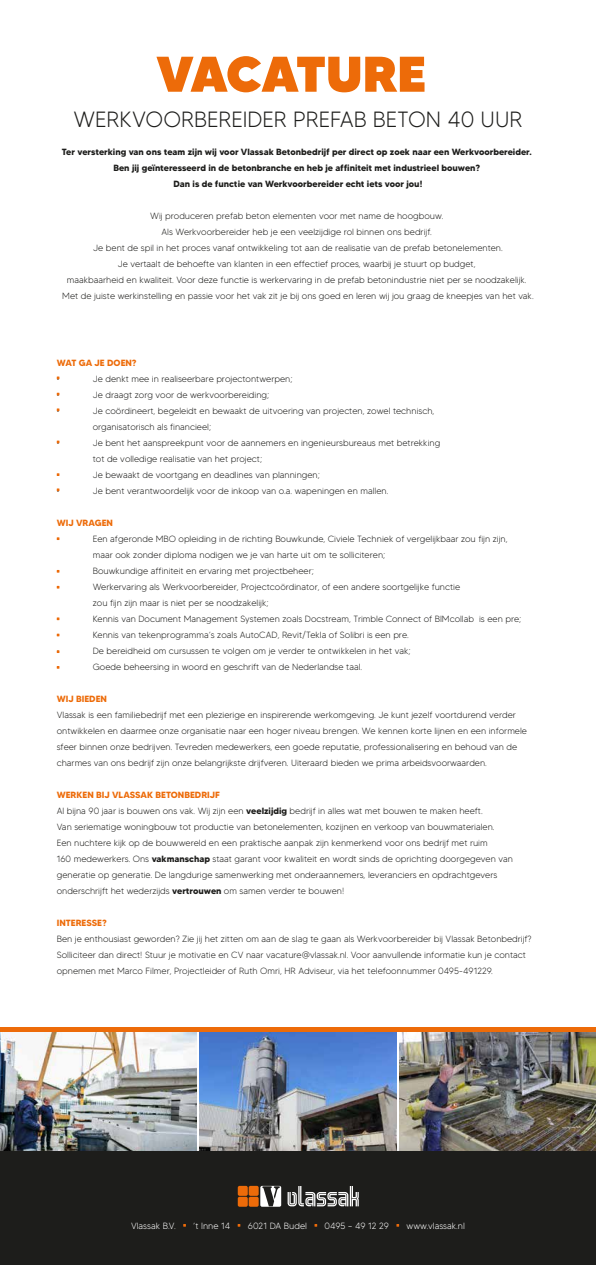
<style>
.page{position:relative;width:596px;height:1265px;background:#fff}
.page>*{position:absolute;margin:0;border:0;box-sizing:border-box;transform-origin:0 0}
.t1{font:900 50px "MADETOMMY";color:#ed6b09}
.t2{font:300 22px "MADETOMMY";color:#1d1d1b}
.t3{font:300 9px/16px "MADETOMMY";color:#1d1d1b}
.t4{font:700 9px/16px "MADETOMMY";color:#1d1d1b;text-align:center}
.t5{font:300 9px "MADETOMMY";color:#fff}
.t6{font:700 9px "MADETOMMY";color:#ed6b09}
.s1{font-weight:700;color:#ed6b09}
.s2{font-weight:700}
</style>
<div class="page">
<img style="left:0;top:1031px;width:197px;height:103px">
<img style="left:399px;top:1031px;width:196px;height:103px">
<img style="left:200px;top:1031px;width:196px;height:103px">
<img style="left:0;top:1134px;width:595px;height:17px">
<div style="left:0;top:1151px;width:595px;height:113px;background:#1d1d1b"></div>
<div style="left:260px;top:1185px;width:21px;height:21px;background:#fff;border-radius:2px"></div>
<div style="left:237px;top:1196px;width:10px;height:10px;background:#ed6b09;border-radius:2px"></div>
<div style="left:248px;top:1196px;width:10px;height:10px;background:#ed6b09;border-radius:2px"></div>
<div style="left:237px;top:1185px;width:10px;height:10px;background:#ed6b09;border-radius:2px"></div>
<div style="left:248px;top:1185px;width:10px;height:10px;background:#ed6b09;border-radius:2px"></div>
<svg style="left:287px;top:1186px;width:71px;height:20px"></svg>
<svg style="left:262px;top:1186px;width:18px;height:20px"></svg>
<hr style="left:0;top:1027px;width:595px;height:4px;background:#ed6b09">
<h1 class="t1" style="left:156px;top:42px;width:271px">VACATURE</h1>
<h2 class="t2" style="left:73px;top:106px;width:450px">WERKVOORBEREIDER PREFAB BETON 40 UUR</h2>
<p class="t4" style="left:62px;top:143px;width:471px">Ter versterking van ons team zijn wij voor Vlassak Betonbedrijf per direct op zoek naar een Werkvoorbereider.<br>Ben jij geïnteresseerd in de betonbranche en heb je affiniteit met industrieel bouwen?<br>Dan is de functie van Werkvoorbereider echt iets voor jou!</p>
<p class="t3" style="left:62px;top:207px;width:472px;text-align:center">Wij produceren prefab beton elementen voor met name de hoogbouw.<br>Als Werkvoorbereider heb je een veelzijdige rol binnen ons bedrijf.<br>Je bent de spil in het proces vanaf ontwikkeling tot aan de realisatie van de prefab betonelementen.<br>Je vertaalt de behoefte van klanten in een effectief proces, waarbij je stuurt op budget,<br>maakbaarheid en kwaliteit. Voor deze functie is werkervaring in de prefab betonindustrie niet per se noodzakelijk.<br>Met de juiste werkinstelling en passie voor het vak zit je bij ons goed en leren wij jou graag de kneepjes van het vak.</p>
<p class="t6" style="left:57px;top:357px;width:81px">WAT GA JE DOEN?</p>
<p class="t3" style="left:57px;top:370px;width:4px">•</p>
<p class="t3" style="left:93px;top:370px;width:201px">Je denkt mee in realiseerbare projectontwerpen;</p>
<p class="t3" style="left:57px;top:386px;width:4px">•</p>
<p class="t3" style="left:93px;top:386px;width:178px">Je draagt zorg voor de werkvoorbereiding;</p>
<p class="t3" style="left:57px;top:402px;width:4px">•</p>
<p class="t3" style="left:93px;top:402px;width:343px">Je coördineert, begeleidt en bewaakt de uitvoering van projecten, zowel technisch, organisatorisch als financieel;</p>
<p class="t3" style="left:57px;top:434px;width:4px">•</p>
<p class="t3" style="left:93px;top:434px;width:349px">Je bent het aanspreekpunt voor de aannemers en ingenieursbureaus met betrekking tot de volledige realisatie van het project;<br>Je bewaakt de voortgang en deadlines van planningen;</p>
<p class="t3" style="left:57px;top:482px;width:4px">•</p>
<p class="t3" style="left:93px;top:482px;width:297px">Je bent verantwoordelijk voor de inkoop van o.a. wapeningen en mallen.</p>
<p class="t6" style="left:57px;top:517px;width:58px">WIJ VRAGEN</p>
<p class="t3" style="left:93px;top:530px;width:430px">Een afgeronde MBO opleiding in de richting Bouwkunde, Civiele Techniek of vergelijkbaar zou fijn zijn, maar ook zonder diploma nodigen we je van harte uit om te solliciteren;<br>Bouwkundige affiniteit en ervaring met projectbeheer;<br>Werkervaring als Werkvoorbereider, Projectcoördinator, of een andere soortgelijke functie<br>zou fijn zijn maar is niet per se noodzakelijk;<br>Kennis van Document Management Systemen zoals Docstream, Trimble Connect of BIMcollab is een pre; Kennis van tekenprogramma’s zoals AutoCAD, Revit/Tekla of Solibri is een pre.</p>
<p class="t3" style="left:57px;top:642px;width:4px">•</p>
<p class="t3" style="left:93px;top:642px;width:319px">De bereidheid om cursussen te volgen om je verder te ontwikkelen in het vak;<br>Goede beheersing in woord en geschrift van de Nederlandse taal.</p>
<p class="t6" style="left:57px;top:693px;width:52px">WIJ BIEDEN</p>
<p class="t3" style="left:57px;top:706px;width:471px">Vlassak is een familiebedrijf met een plezierige en inspirerende werkomgeving. Je kunt jezelf voortdurend verder ontwikkelen en daarmee onze organisatie naar een hoger niveau brengen. We kennen korte lijnen en een informele sfeer binnen onze bedrijven. Tevreden medewerkers, een goede reputatie, professionalisering en behoud van de charmes van ons bedrijf zijn onze belangrijkste drijfveren. Uiteraard bieden we prima arbeidsvoorwaarden.</p>
<p class="t3" style="left:57px;top:786px;width:457px"><span class="s1">WERKEN BIJ VLASSAK BETONBEDRIJF<br></span>Al bijna 90 jaar is bouwen ons vak. Wij zijn een <span class="s2">veelzijdig</span> bedrijf in alles wat met bouwen te maken heeft.<br>Van seriematige woningbouw tot productie van betonelementen, kozijnen en verkoop van bouwmaterialen.<br>Een nuchtere kijk op de bouwwereld en een praktische aanpak zijn kenmerkend voor ons bedrijf met ruim<br>160 medewerkers. Ons <span class="s2">vakmanschap</span> staat garant voor kwaliteit en wordt sinds de oprichting doorgegeven van generatie op generatie. De langdurige samenwerking met onderaannemers, leveranciers en opdrachtgevers onderschrijft het wederzijds <span class="s2">vertrouwen</span> om samen verder te bouwen!</p>
<p class="t6" style="left:57px;top:917px;width:51px">INTERESSE?</p>
<p class="t3" style="left:57px;top:930px;width:476px">Ben je enthousiast geworden? Zie jij het zitten om aan de slag te gaan als Werkvoorbereider bij Vlassak Betonbedrijf?<br>Solliciteer dan direct! Stuur je motivatie en CV naar vacature@vlassak.nl. Voor aanvullende informatie kun je contact opnemen met Marco Filmer, Projectleider of Ruth Omri, HR Adviseur, via het telefoonnummer 0495-491229.</p>
<p class="t5" style="left:131px;top:1219px;width:46px">Vlassak B.V.</p>
<p class="t5" style="left:193px;top:1219px;width:38px">’t Inne 14</p>
<p class="t5" style="left:248px;top:1219px;width:60px">6021 DA Budel</p>
<p class="t5" style="left:324px;top:1219px;width:66px">0495 – 49 12 29</p>
<p class="t5" style="left:406px;top:1219px;width:60px">www.vlassak.nl</p>
</div>
